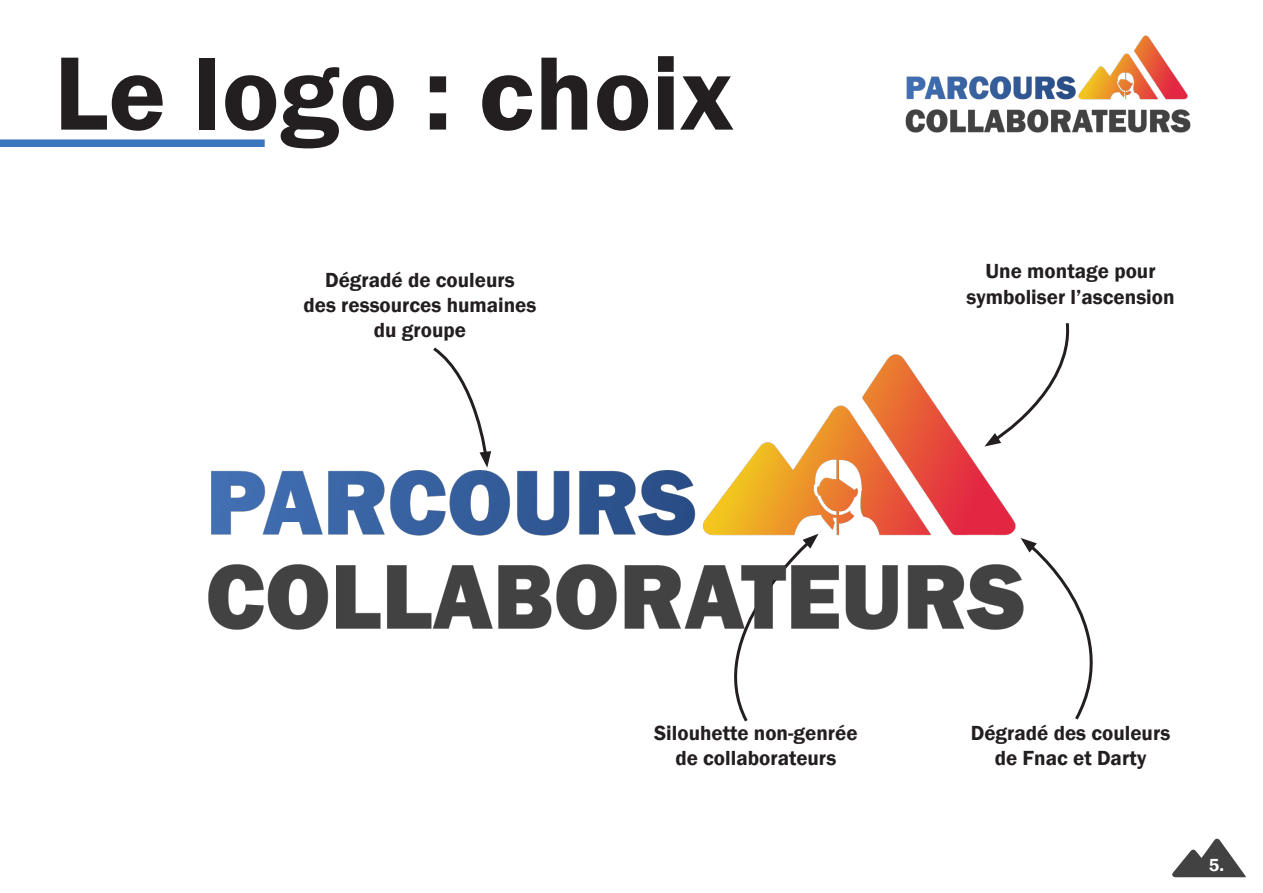
<style>
.page{position:relative;width:1263px;height:893px;background:#fff}
.page>*{position:absolute;margin:0;border:0;box-sizing:border-box;transform-origin:0 0}
.t1{font:600 108px "Franklin Gothic";color:#231f20}
.t2{font:600 21px "Franklin Gothic";color:#231f20}
.t3{font:600 18px "Franklin Gothic";color:#fff}
</style>
<div class="page">
<div style="left:0;top:139px;width:265px;height:8px;background:#3976bc"></div>
<svg style="left:1172px;top:838px;width:74px;height:39px"></svg>
<img style="left:905px;top:35px;width:286px;height:98px">
<svg style="left:1033px;top:323px;width:37px;height:86px"></svg>
<svg style="left:734px;top:642px;width:14px;height:80px"></svg>
<svg style="left:1033px;top:542px;width:60px;height:178px"></svg>
<img style="left:208px;top:354px;width:825px;height:288px">
<svg style="left:430px;top:347px;width:61px;height:121px"></svg>
<p class="t1" style="left:54px;top:27px;width:681px">Le logo : choix</p>
<p class="t2" style="left:325px;top:267px;width:191px">Dégradé de couleurs</p>
<p class="t2" style="left:303px;top:292px;width:234px">des ressources humaines</p>
<p class="t2" style="left:374px;top:317px;width:94px">du groupe</p>
<p class="t2" style="left:985px;top:258px;width:172px">Une montage pour</p>
<p class="t2" style="left:966px;top:284px;width:210px">symboliser l’ascension</p>
<p class="t2" style="left:654px;top:720px;width:205px">Silouhette non-genrée</p>
<p class="t2" style="left:675px;top:745px;width:162px">de collaborateurs</p>
<p class="t2" style="left:971px;top:720px;width:201px">Dégradé des couleurs</p>
<p class="t2" style="left:995px;top:745px;width:153px">de Fnac et Darty</p>
<p class="t3" style="left:1209px;top:853px;width:17px">5.</p>
</div>
